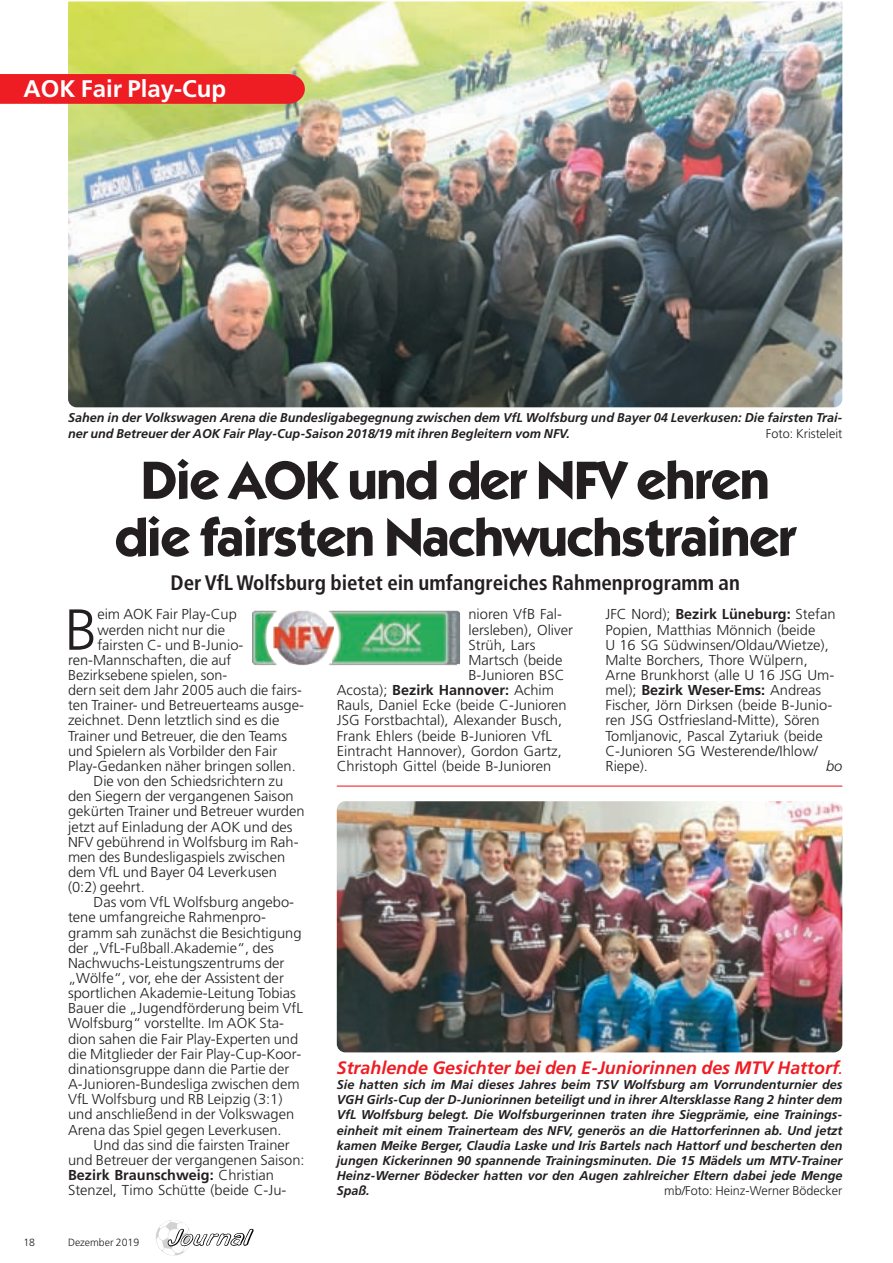
<style>
.page{position:relative;width:893px;height:1263px;background:#fff}
.page>*{position:absolute;margin:0;border:0;box-sizing:border-box;transform-origin:0 0}
.t1{font:300 57.75px "Frutiger";color:#231f20}
.t2{font:700 54px/57px "Itc Kabel";letter-spacing:-.02em;color:#231f20;text-align:center}
.t3{font:700 24px "Frutiger";color:#fff}
.t4{font:700 condensed 21px "Frutiger";color:#231f20}
.t5{font:italic 700 18px "Frutiger";color:#ee1d23}
.t6{font:300 14.4px/15.1px "Frutiger";color:#231f20}
.t7{font:700 14.4px "Frutiger";color:#231f20}
.t8{font:italic 300 14.4px "Frutiger";color:#231f20}
.t9{font:italic 700 12.75px/15.1px "Frutiger";color:#231f20}
.t10{font:300 12.75px "Frutiger";color:#231f20}
.t11{font:300 10.5px "Frutiger";color:#231f20}
.s1{font-weight:300}
.s2{font-weight:700}
.s3{font-size:12.75px}
</style>
<div class="page">
<img style="left:156px;top:1220px;width:33px;height:36px">
<svg style="left:167px;top:1229px;width:87px;height:18px"></svg>
<img style="left:68px;top:2px;width:774px;height:405px">
<img style="left:252px;top:611px;width:208px;height:54px">
<img style="left:337px;top:801px;width:505px;height:251px">
<hr style="left:337px;top:786px;width:505px;height:1px;background:#ee1d23">
<div style="left:0;top:74px;width:305px;height:30px;background:#ee1d23"></div>
<h3 class="t3" style="left:23px;top:79px;width:204px">AOK Fair Play-Cup</h3>
<p class="t9" style="left:68px;top:411px;width:776px">Sahen in der Volkswagen Arena die Bundesligabegegnung zwischen dem VfL Wolfsburg und Bayer 04 Leverkusen: Die fairsten Trai&shy;ner und Betreuer der AOK Fair Play-Cup-Saison 2018/19 mit ihren Begleitern vom NFV.</p>
<p class="t10" style="left:765px;top:426px;width:78px">Foto: Kristeleit</p>
<h2 class="t2" style="left:115px;top:456px;width:682px">Die AOK und der NFV ehren die fairsten Nachwuchstrainer</h2>
<h3 class="t4" style="left:170px;top:570px;width:571px">Der VfL Wolfsburg bietet ein umfangreiches Rahmenprogramm an</h3>
<h1 class="t1" style="left:65px;top:597px;width:34px">B</h1>
<p class="t6" style="left:97px;top:607px;width:141px">eim AOK Fair Play-Cup</p>
<p class="t6" style="left:97px;top:622px;width:129px">werden nicht nur die</p>
<p class="t6" style="left:97px;top:637px;width:148px">fairsten C- und B-Junio-</p>
<p class="t6" style="left:68px;top:653px;width:165px">ren-Mannschaften, die auf</p>
<p class="t6" style="left:68px;top:668px;width:161px">Bezirksebene spielen, son-</p>
<p class="t6" style="left:68px;top:683px;width:235px">dern seit dem Jahr 2005 auch die fairs-</p>
<p class="t6" style="left:68px;top:698px;width:237px">ten Trainer- und Betreuerteams ausge-</p>
<p class="t6" style="left:68px;top:713px;width:213px">zeichnet. Denn letztlich sind es die</p>
<p class="t6" style="left:68px;top:728px;width:221px">Trainer und Betreuer, die den Teams</p>
<p class="t6" style="left:68px;top:743px;width:211px">und Spielern als Vorbilder den Fair</p>
<p class="t6" style="left:68px;top:759px;width:229px">Play-Gedanken näher bringen sollen.</p>
<p class="t6" style="left:94px;top:774px;width:191px">Die von den Schiedsrichtern zu</p>
<p class="t6" style="left:68px;top:789px;width:227px">den Siegern der vergangenen Saison</p>
<p class="t6" style="left:68px;top:804px;width:238px">gekürten Trainer und Betreuer wurden</p>
<p class="t6" style="left:68px;top:819px;width:226px">jetzt auf Einladung der AOK und des</p>
<p class="t6" style="left:68px;top:834px;width:232px">NFV gebührend in Wolfsburg im Rah-</p>
<p class="t6" style="left:68px;top:850px;width:219px">men des Bundesligaspiels zwischen</p>
<p class="t6" style="left:68px;top:865px;width:210px">dem VfL und Bayer 04 Leverkusen</p>
<p class="t6" style="left:68px;top:880px;width:78px">(0:2) geehrt.</p>
<p class="t6" style="left:94px;top:895px;width:202px">Das vom VfL Wolfsburg angebo-</p>
<p class="t6" style="left:68px;top:910px;width:199px">tene umfangreiche Rahmenpro-</p>
<p class="t6" style="left:68px;top:925px;width:235px">gramm sah zunächst die Besichtigung</p>
<p class="t6" style="left:68px;top:940px;width:207px">der „VfL-Fußball.Akademie“, des</p>
<p class="t6" style="left:68px;top:956px;width:218px">Nachwuchs-Leistungszentrums der</p>
<p class="t6" style="left:68px;top:971px;width:217px">„Wölfe“, vor, ehe der Assistent der</p>
<p class="t6" style="left:68px;top:986px;width:229px">sportlichen Akademie-Leitung Tobias</p>
<p class="t6" style="left:68px;top:1001px;width:236px">Bauer die „Jugendförderung beim VfL</p>
<p class="t6" style="left:68px;top:1016px;width:217px">Wolfsburg“ vorstellte. Im AOK Sta-</p>
<p class="t6" style="left:68px;top:1031px;width:232px">dion sahen die Fair Play-Experten und</p>
<p class="t6" style="left:68px;top:1046px;width:235px">die Mitglieder der Fair Play-Cup-Koor-</p>
<p class="t6" style="left:68px;top:1062px;width:223px">dinationsgruppe dann die Partie der</p>
<p class="t6" style="left:68px;top:1077px;width:233px">A-Junioren-Bundesliga zwischen dem</p>
<p class="t6" style="left:68px;top:1092px;width:216px">VfL Wolfsburg und RB Leipzig (3:1)</p>
<p class="t6" style="left:68px;top:1107px;width:228px">und anschließend in der Volkswagen</p>
<p class="t6" style="left:68px;top:1122px;width:215px">Arena das Spiel gegen Leverkusen.</p>
<p class="t6" style="left:94px;top:1137px;width:198px">Und das sind die fairsten Trainer</p>
<p class="t6" style="left:68px;top:1152px;width:238px">und Betreuer der vergangenen Saison:</p>
<p class="t7" style="left:68px;top:1169px;width:207px">Bezirk Braunschweig: <span class="s1">Christian</span></p>
<p class="t6" style="left:68px;top:1183px;width:220px">Stenzel, Timo Schütte (beide C-Ju-</p>
<p class="t11" style="left:23px;top:1237px;width:13px">18</p>
<p class="t11" style="left:68px;top:1237px;width:73px">Dezember 2019</p>
<p class="t6" style="left:468px;top:607px;width:95px">nioren VfB Fal-</p>
<p class="t6" style="left:468px;top:622px;width:106px">lersleben), Oliver</p>
<p class="t6" style="left:468px;top:637px;width:68px">Strüh, Lars</p>
<p class="t6" style="left:468px;top:653px;width:95px">Martsch (beide</p>
<p class="t6" style="left:468px;top:668px;width:98px">B-Junioren BSC</p>
<p class="t7" style="left:337px;top:684px;width:219px"><span class="s1">Acosta);</span> Bezirk Hannover: <span class="s1">Achim</span></p>
<p class="t6" style="left:337px;top:698px;width:231px">Rauls, Daniel Ecke (beide C-Junioren</p>
<p class="t6" style="left:337px;top:713px;width:227px">JSG Forstbachtal), Alexander Busch,</p>
<p class="t6" style="left:337px;top:728px;width:217px">Frank Ehlers (beide B-Junioren VfL</p>
<p class="t6" style="left:337px;top:743px;width:226px">Eintracht Hannover), Gordon Gartz,</p>
<p class="t6" style="left:337px;top:759px;width:216px">Christoph Gittel (beide B-Junioren</p>
<p class="t6" style="left:605px;top:607px;width:231px">JFC Nord); <span class="s2">Bezirk Lüneburg:</span> Stefan<br>Popien, Matthias Mönnich (beide<br>U 16 SG Südwinsen/Oldau/Wietze),<br>Malte Borchers, Thore Wülpern,<br>Arne Brunkhorst (alle U 16 JSG Um&shy;mel); <span class="s2">Bezirk Weser-Ems:</span> Andreas<br>Fischer, Jörn Dirksen (beide B-Junio&shy;ren JSG Ostfriesland-Mitte), Sören<br>Tomljanovic, Pascal Zytariuk (beide<br>C-Junioren SG Westerende/Ihlow/<br>Riepe).</p>
<p class="t8" style="left:826px;top:760px;width:18px">bo</p>
<p class="t5" style="left:337px;top:1060px;width:507px">Strahlende Gesichter bei den E-Juniorinnen des MTV Hattorf<span class="s3">.</span></p>
<p class="t9" style="left:337px;top:1078px;width:507px;text-align:justify">Sie hatten sich im Mai dieses Jahres beim TSV Wolfsburg am Vorrundenturnier des VGH Girls-Cup der D-Juniorinnen beteiligt und in ihrer Altersklasse Rang 2 hinter dem VfL Wolfsburg belegt. Die Wolfsburgerinnen traten ihre Siegprämie, eine Trainings&shy;einheit mit einem Trainerteam des NFV, generös an die Hattorferinnen ab. Und jetzt kamen Meike Berger, Claudia Laske und Iris Bartels nach Hattorf und bescherten den jungen Kickerinnen 90 spannende Trainingsminuten. Die 15 Mädels um MTV-Trainer Heinz-Werner Bödecker hatten vor den Augen zahlreicher Eltern dabei jede Menge Spaß.</p>
<p class="t10" style="left:664px;top:1184px;width:180px">mb/Foto: Heinz-Werner Bödecker</p>
</div>
